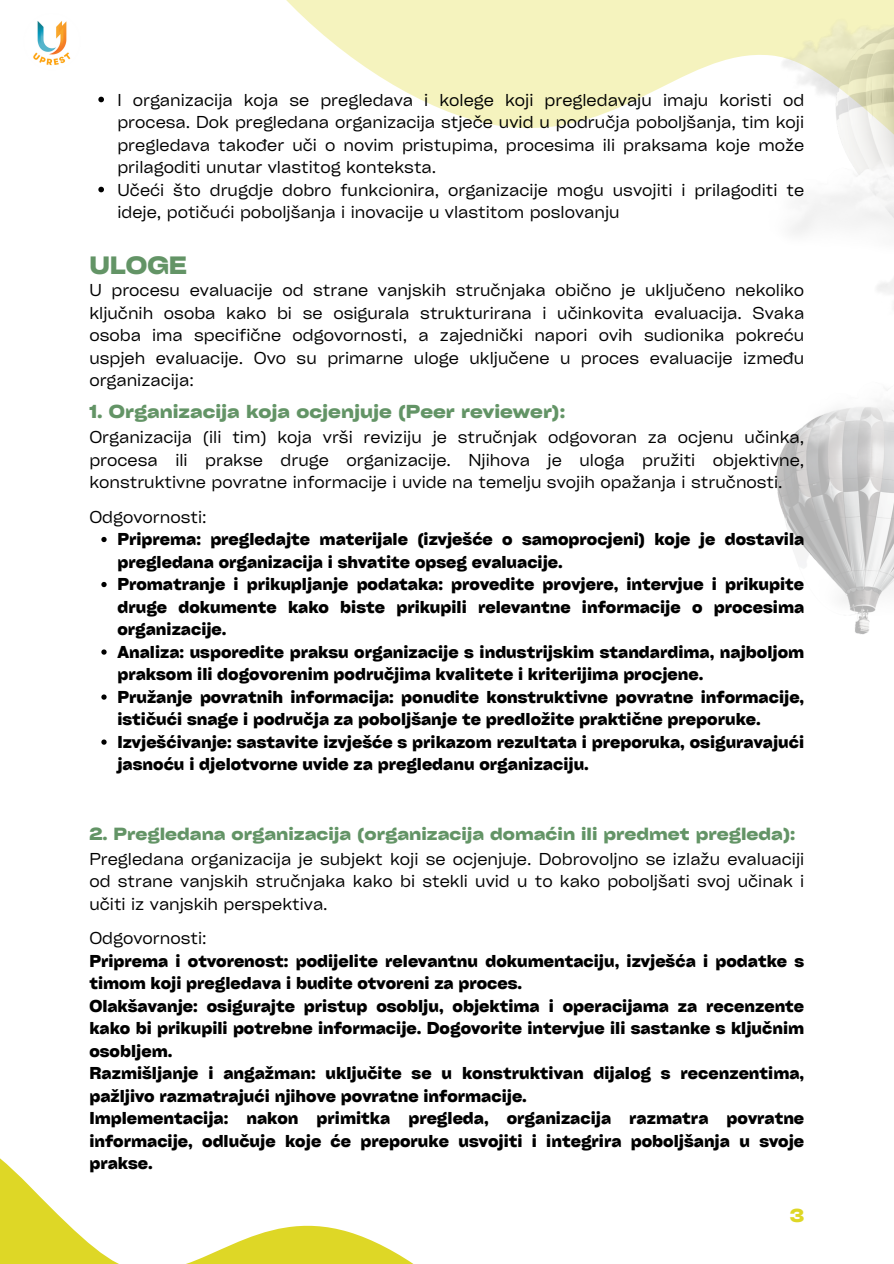
<style>
.page{position:relative;width:894px;height:1264px;background:#fff}
.page>*{position:absolute;margin:0;border:0;box-sizing:border-box;transform-origin:0 0}
.t1{font:700 expanded 24px "Cy Grotesk";color:#639466}
.t2{font:700 expanded 18px "Cy Grotesk";color:#639466}
.t3{font:700 expanded 18px "Cy Grotesk";color:#ded726}
.t4{font:700 expanded 16.8px "Cy Grotesk";color:#639466}
.t5{font:700 16.5px/22.5px "Cy Grotesk Key";color:#000}
.t6{font:16.5px/22.5px "Cy Grotesk Key";color:#000;text-align:justify}
</style>
<div class="page">
<svg style="left:0;top:1158px;width:412px;height:105px"></svg>
<svg style="left:100px;top:0;width:793px;height:193px"></svg>
<img style="left:33px;top:21px;width:38px;height:45px">
<img style="left:775px;top:10px;width:38px;height:105px">
<img style="left:813px;top:10px;width:80px;height:284px">
<img style="left:776px;top:433px;width:117px;height:202px">
<img style="left:765px;top:156px;width:128px;height:102px">
<img style="left:795px;top:390px;width:98px;height:83px">
<svg style="left:98px;top:97px;width:6px;height:5px"></svg>
<svg style="left:98px;top:187px;width:6px;height:5px"></svg>
<svg style="left:101px;top:537px;width:6px;height:5px"></svg>
<svg style="left:101px;top:582px;width:6px;height:5px"></svg>
<svg style="left:101px;top:649px;width:6px;height:5px"></svg>
<svg style="left:101px;top:694px;width:6px;height:5px"></svg>
<svg style="left:101px;top:739px;width:6px;height:5px"></svg>
<p class="t6" style="left:117px;top:88px;width:688px">I organizacija koja se pregledava i kolege koji pregledavaju imaju koristi od procesa. Dok pregledana organizacija stječe uvid u područja poboljšanja, tim koji pregledava također uči o novim pristupima, procesima ili praksama koje može prilagoditi unutar vlastitog konteksta.</p>
<p class="t6" style="left:117px;top:178px;width:688px">Učeći što drugdje dobro funkcionira, organizacije mogu usvojiti i prilagoditi te ideje, potičući poboljšanja i inovacije u vlastitom poslovanju</p>
<p class="t1" style="left:89px;top:250px;width:99px">ULOGE</p>
<p class="t6" style="left:89px;top:278px;width:716px">U procesu evaluacije od strane vanjskih stručnjaka obično je uključeno nekoliko ključnih osoba kako bi se osigurala strukturirana i učinkovita evaluacija. Svaka osoba ima specifične odgovornosti, a zajednički napori ovih sudionika pokreću uspjeh evaluacije. Ovo su primarne uloge uključene u proces evaluacije između organizacija:</p>
<p class="t2" style="left:89px;top:400px;width:477px">1. Organizacija koja ocjenjuje (Peer reviewer):</p>
<p class="t6" style="left:89px;top:425px;width:716px">Organizacija (ili tim) koja vrši reviziju je stručnjak odgovoran za ocjenu učinka, procesa ili prakse druge organizacije. Njihova je uloga pružiti objektivne, konstruktivne povratne informacije i uvide na temelju svojih opažanja i stručnosti.</p>
<p class="t6" style="left:89px;top:505px;width:119px">Odgovornosti:</p>
<p class="t5" style="left:117px;top:527px;width:688px">Priprema: pregledajte materijale (izvješće o samoprocjeni) koje je dostavila pregledana organizacija i shvatite opseg evaluacije.</p>
<p class="t5" style="left:117px;top:572px;width:688px;text-align:justify">Promatranje i prikupljanje podataka: provedite provjere, intervjue i prikupite druge dokumente kako biste prikupili relevantne informacije o procesima organizacije.</p>
<p class="t5" style="left:117px;top:640px;width:688px">Analiza: usporedite praksu organizacije s industrijskim standardima, najboljom praksom ili dogovorenim područjima kvalitete i kriterijima procjene.</p>
<h1 class="t5" style="left:117px;top:685px;width:688px">Pružanje povratnih informacija: ponudite konstruktivne povratne informacije, ističući snage i područja za poboljšanje te predložite praktične preporuke.</h1>
<p class="t5" style="left:117px;top:730px;width:688px">Izvješćivanje: sastavite izvješće s prikazom rezultata i preporuka, osiguravajući jasnoću i djelotvorne uvide za pregledanu organizaciju.</p>
<p class="t4" style="left:89px;top:823px;width:707px">2. Pregledana organizacija (organizacija domaćin ili predmet pregleda):</p>
<p class="t6" style="left:89px;top:846px;width:716px">Pregledana organizacija je subjekt koji se ocjenjuje. Dobrovoljno se izlažu evaluaciji od strane vanjskih stručnjaka kako bi stekli uvid u to kako poboljšati svoj učinak i učiti iz vanjskih perspektiva.</p>
<p class="t6" style="left:89px;top:926px;width:119px">Odgovornosti:</p>
<p class="t5" style="left:89px;top:948px;width:716px">Priprema i otvorenost: podijelite relevantnu dokumentaciju, izvješća i podatke s timom koji pregledava i budite otvoreni za proces.</p>
<p class="t5" style="left:89px;top:993px;width:716px;text-align:justify">Olakšavanje: osigurajte pristup osoblju, objektima i operacijama za recenzente kako bi prikupili potrebne informacije. Dogovorite intervjue ili sastanke s ključnim osobljem.</p>
<p class="t5" style="left:89px;top:1061px;width:716px">Razmišljanje i angažman: uključite se u konstruktivan dijalog s recenzentima, pažljivo razmatrajući njihove povratne informacije.</p>
<p class="t5" style="left:89px;top:1106px;width:716px;text-align:justify">Implementacija: nakon primitka pregleda, organizacija razmatra povratne informacije, odlučuje koje će preporuke usvojiti i integrira poboljšanja u svoje prakse.</p>
<h2 class="t3" style="left:789px;top:1204px;width:16px">3</h2>
</div>
